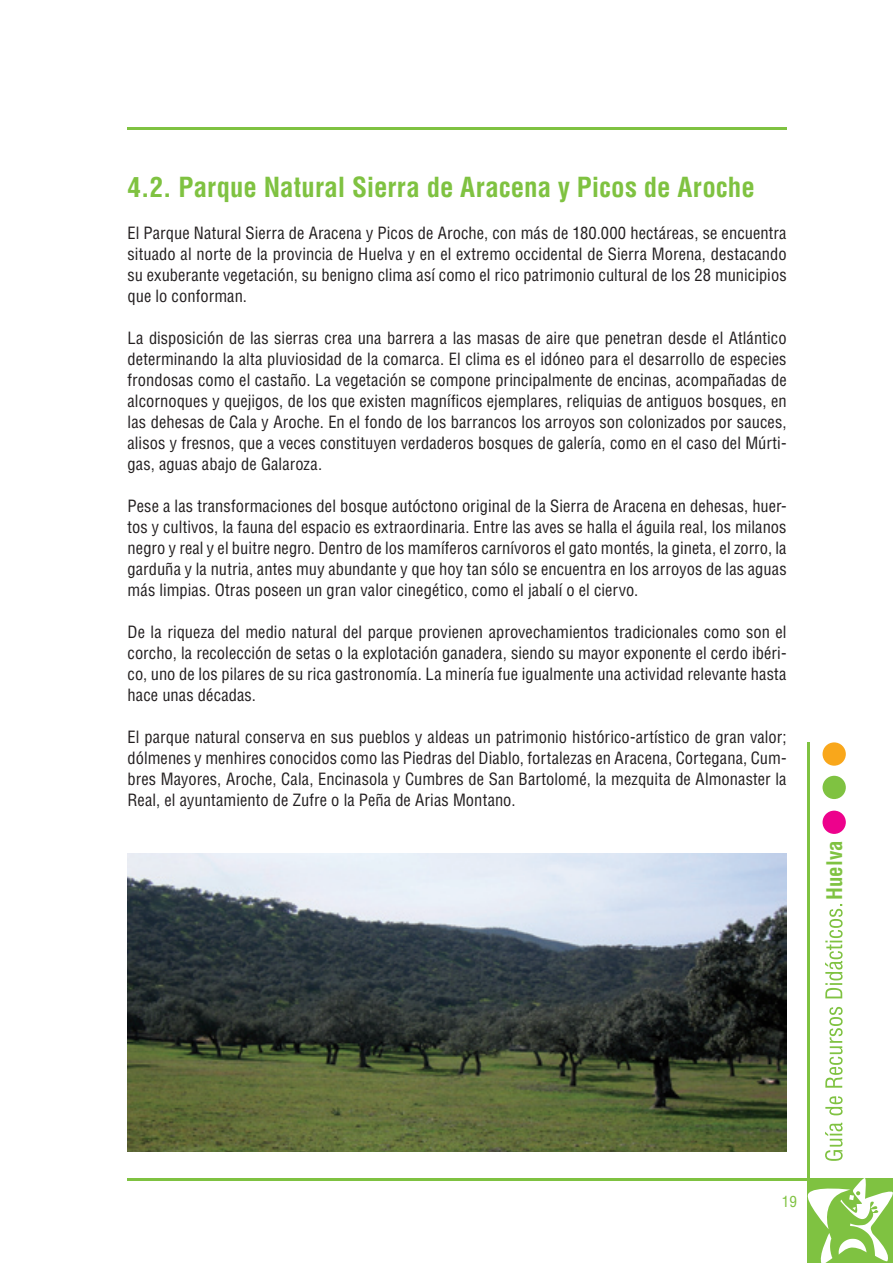
<style>
.page{position:relative;width:893px;height:1263px;background:#fff}
.page>*{position:absolute;margin:0;border:0;box-sizing:border-box;transform-origin:0 0}
.t1{font:700 condensed 27px "Helvetica LT Std";color:#7fc241}
.t2{font:700 condensed 21px "Helvetica";color:#7fc241}
.t3{font:condensed 16.5px/21px "Helvetica LT Std";letter-spacing:.005em;color:#231f20;text-align:justify}
.t4{font:condensed 15px "Helvetica LT Std";color:#7fc241}
</style>
<div class="page">
<hr style="left:128px;top:128px;width:659px;height:2px;background:#7fc241">
<svg style="left:825px;top:904px;width:18px;height:257px"></svg>
<div style="left:822px;top:742px;width:24px;height:24px;background:#f9a71b;border-radius:50%"></div>
<div style="left:822px;top:776px;width:24px;height:23px;background:#7fc241;border-radius:50%"></div>
<div style="left:822px;top:811px;width:24px;height:23px;background:#ed028c;border-radius:50%"></div>
<svg style="left:804px;top:1177px;width:89px;height:86px"></svg>
<hr style="left:127px;top:1178px;width:682px;height:2px;background:#7fc241">
<hr style="left:808px;top:742px;width:2px;height:437px;background:#7fc241">
<img style="left:128px;top:853px;width:659px;height:298px">
<h1 class="t1" style="left:128px;top:170px;width:629px">4.2. Parque Natural Sierra de Aracena y Picos de Aroche</h1>
<p class="t3" style="left:128px;top:222px;width:661px">El Parque Natural Sierra de Aracena y Picos de Aroche, con más de 180.000 hectáreas, se encuentra situado al norte de la provincia de Huelva y en el extremo occidental de Sierra Morena, destacando su exuberante vegetación, su benigno clima así como el rico patrimonio cultural de los 28 municipios que lo conforman.</p>
<p class="t3" style="left:128px;top:327px;width:661px">La disposición de las sierras crea una barrera a las masas de aire que penetran desde el Atlántico determinando la alta pluviosidad de la comarca. El clima es el idóneo para el desarrollo de especies frondosas como el castaño. La vegetación se compone principalmente de encinas, acompañadas de alcornoques y quejigos, de los que existen magníficos ejemplares, reliquias de antiguos bosques, en las dehesas de Cala y Aroche. En el fondo de los barrancos los arroyos son colonizados por sauces, alisos y fresnos, que a veces constituyen verdaderos bosques de galería, como en el caso del Múrti&shy;gas, aguas abajo de Galaroza.</p>
<p class="t3" style="left:128px;top:495px;width:661px">Pese a las transformaciones del bosque autóctono original de la Sierra de Aracena en dehesas, huer&shy;tos y cultivos, la fauna del espacio es extraordinaria. Entre las aves se halla el águila real, los milanos negro y real y el buitre negro. Dentro de los mamíferos carnívoros el gato montés, la gineta, el zorro, la garduña y la nutria, antes muy abundante y que hoy tan sólo se encuentra en los arroyos de las aguas más limpias. Otras poseen un gran valor cinegético, como el jabalí o el ciervo.</p>
<p class="t3" style="left:128px;top:621px;width:661px">De la riqueza del medio natural del parque provienen aprovechamientos tradicionales como son el corcho, la recolección de setas o la explotación ganadera, siendo su mayor exponente el cerdo ibéri&shy;co, uno de los pilares de su rica gastronomía. La minería fue igualmente una actividad relevante hasta hace unas décadas.</p>
<p class="t3" style="left:128px;top:726px;width:661px">El parque natural conserva en sus pueblos y aldeas un patrimonio histórico-artístico de gran valor; dólmenes y menhires conocidos como las Piedras del Diablo, fortalezas en Aracena, Cortegana, Cum&shy;bres Mayores, Aroche, Cala, Encinasola y Cumbres de San Bartolomé, la mezquita de Almonaster la Real, el ayuntamiento de Zufre o la Peña de Arias Montano.</p>
<p class="t2" style="left:821px;top:900px;width:61px;rotate:-90deg">Huelva</p>
<p class="t4" style="left:782px;top:1192px;width:16px">19</p>
</div>
